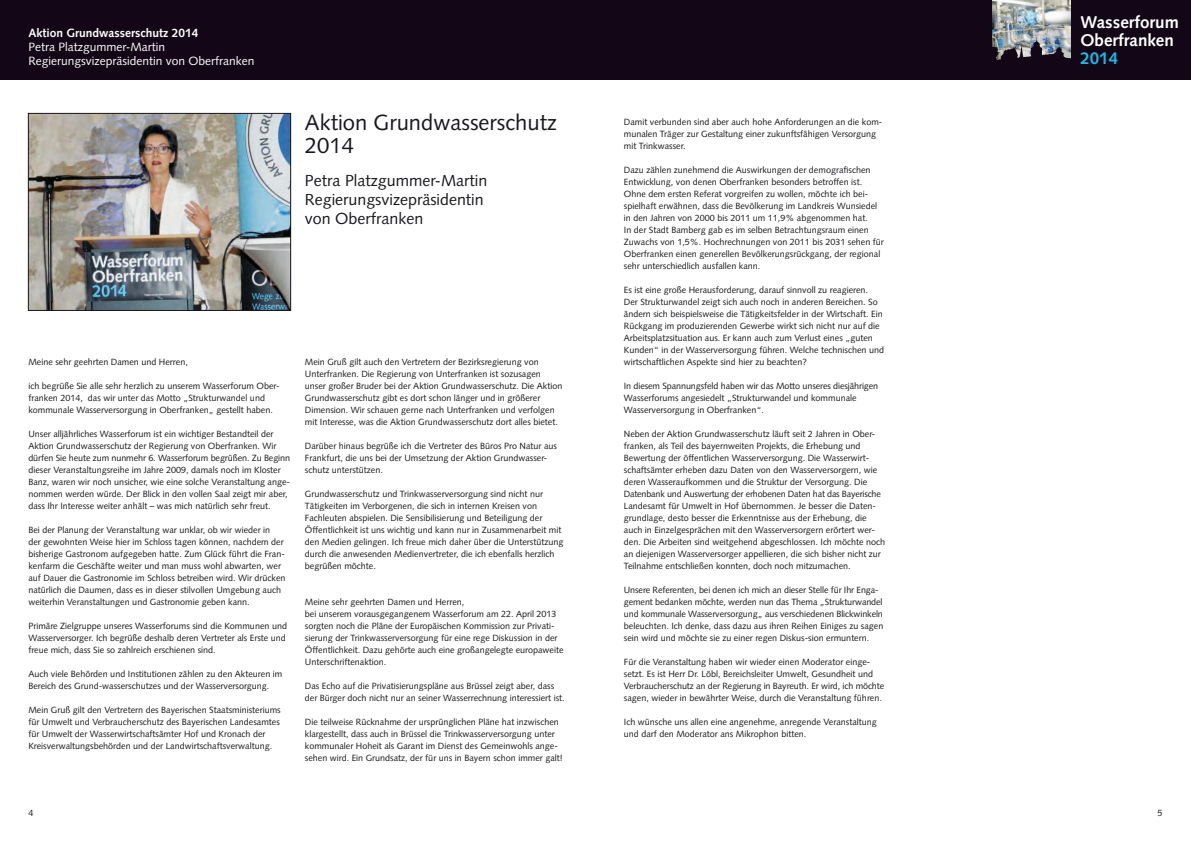
<style>
.page{position:relative;width:1191px;height:842px;background:#fff}
.page>*{position:absolute;margin:0;border:0;box-sizing:border-box;transform-origin:0 0}
.t1{font:22px/23px "Syntax";color:#19171b}
.t2{font:700 17px/18px "Syntax";color:#fff}
.t3{font:700 17px "Syntax";color:#1bbae9}
.t4{font:16px/19px "Syntax";color:#19171b}
.t5{font:12px/14px "Syntax";color:#fff}
.t6{font:700 12px "Syntax";color:#fff}
.t7{font:9px/12px "Syntax";color:#19171b}
</style>
<div class="page">
<div style="left:0;top:0;width:1191px;height:79px;background:#130717"></div>
<img style="left:992px;top:0;width:78px;height:34px">
<img style="left:992px;top:34px;width:79px;height:26px">
<img style="left:30px;top:115px;width:259px;height:194px">
<div style="left:28px;top:113px;width:263px;height:198px;border:1px solid #19171b"></div>
<h3 class="t6" style="left:28px;top:28px;width:171px">Aktion Grundwasserschutz 2014</h3>
<h3 class="t5" style="left:28px;top:41px;width:228px">Petra Platzgummer-Martin<br>Regierungsvizepräsidentin von Oberfranken</h3>
<h1 class="t1" style="left:305px;top:113px;width:253px">Aktion Grundwasserschutz<br>2014</h1>
<h3 class="t4" style="left:305px;top:172px;width:184px">Petra Platzgummer-Martin<br>Regierungsvizepräsidentin von Oberfranken</h3>
<p class="t7" style="left:28px;top:357px;width:161px">Meine sehr geehrten Damen und Herren,</p>
<p class="t7" style="left:28px;top:381px;width:253px">ich begrüße Sie alle sehr herzlich zu unserem Wasserforum Ober&shy;franken 2014, das wir unter das Motto „Strukturwandel und kommunale Wasserversorgung in Oberfranken„ gestellt haben.</p>
<p class="t7" style="left:28px;top:429px;width:263px">Unser alljährliches Wasserforum ist ein wichtiger Bestandteil der Aktion Grundwasserschutz der Regierung von Oberfranken. Wir dürfen Sie heute zum nunmehr 6. Wasserforum begrüßen. Zu Beginn dieser Veranstaltungsreihe im Jahre 2009, damals noch im Kloster Banz, waren wir noch unsicher, wie eine solche Veranstaltung ange&shy;nommen werden würde. Der Blick in den vollen Saal zeigt mir aber, dass Ihr Interesse weiter anhält – was mich natürlich sehr freut.</p>
<p class="t7" style="left:28px;top:525px;width:259px">Bei der Planung der Veranstaltung war unklar, ob wir wieder in<br>der gewohnten Weise hier im Schloss tagen können, nachdem der bisherige Gastronom aufgegeben hatte. Zum Glück führt die Fran&shy;kenfarm die Geschäfte weiter und man muss wohl abwarten, wer auf Dauer die Gastronomie im Schloss betreiben wird. Wir drücken natürlich die Daumen, dass es in dieser stilvollen Umgebung auch weiterhin Veranstaltungen und Gastronomie geben kann.</p>
<p class="t7" style="left:28px;top:621px;width:260px;text-align:justify">Primäre Zielgruppe unseres Wasserforums sind die Kommunen und Wasserversorger. Ich begrüße deshalb deren Vertreter als Erste und freue mich, dass Sie so zahlreich erschienen sind.</p>
<p class="t7" style="left:28px;top:669px;width:255px">Auch viele Behörden und Institutionen zählen zu den Akteuren im<br>Bereich des Grund-wasserschutzes und der Wasserversorgung.</p>
<p class="t7" style="left:28px;top:705px;width:254px">Mein Gruß gilt den Vertretern des Bayerischen Staatsministeriums für Umwelt und Verbraucherschutz des Bayerischen Landesamtes für Umwelt der Wasserwirtschaftsämter Hof und Kronach der Kreisverwaltungsbehörden und der Landwirtschaftsverwaltung.</p>
<p class="t7" style="left:305px;top:357px;width:259px">Mein Gruß gilt auch den Vertretern der Bezirksregierung von Unterfranken. Die Regierung von Unterfranken ist sozusagen unser großer Bruder bei der Aktion Grundwasserschutz. Die Aktion Grundwasserschutz gibt es dort schon länger und in größerer Dimension. Wir schauen gerne nach Unterfranken und verfolgen mit Interesse, was die Aktion Grundwasserschutz dort alles bietet.</p>
<p class="t7" style="left:305px;top:441px;width:254px">Darüber hinaus begrüße ich die Vertreter des Büros Pro Natur aus<br>Frankfurt, die uns bei der Umsetzung der Aktion Grundwasser&shy;schutz unterstützen.</p>
<p class="t7" style="left:305px;top:489px;width:260px">Grundwasserschutz und Trinkwasserversorgung sind nicht nur Tätigkeiten im Verborgenen, die sich in internen Kreisen von Fachleuten abspielen. Die Sensibilisierung und Beteiligung der Öffentlichkeit ist uns wichtig und kann nur in Zusammenarbeit mit den Medien gelingen. Ich freue mich daher über die Unterstützung durch die anwesenden Medienvertreter, die ich ebenfalls herzlich begrüßen möchte.</p>
<p class="t7" style="left:305px;top:597px;width:260px">Meine sehr geehrten Damen und Herren,<br>bei unserem vorausgegangenem Wasserforum am 22. April 2013 sorgten noch die Pläne der Europäischen Kommission zur Privati&shy;sierung der Trinkwasserversorgung für eine rege Diskussion in der Öffentlichkeit. Dazu gehörte auch eine großangelegte europaweite Unterschriftenaktion.</p>
<p class="t7" style="left:305px;top:681px;width:261px">Das Echo auf die Privatisierungspläne aus Brüssel zeigt aber, dass der Bürger doch nicht nur an seiner Wasserrechnung interessiert ist.</p>
<p class="t7" style="left:305px;top:717px;width:259px">Die teilweise Rücknahme der ursprünglichen Pläne hat inzwischen klargestellt, dass auch in Brüssel die Trinkwasserversorgung unter kommunaler Hoheit als Garant im Dienst des Gemeinwohls ange&shy;sehen wird. Ein Grundsatz, der für uns in Bayern schon immer galt!</p>
<p class="t7" style="left:28px;top:808px;width:7px">4</p>
<p class="t7" style="left:624px;top:117px;width:260px">Damit verbunden sind aber auch hohe Anforderungen an die kom&shy;munalen Träger zur Gestaltung einer zukunftsfähigen Versorgung mit Trinkwasser.</p>
<p class="t7" style="left:624px;top:165px;width:262px">Dazu zählen zunehmend die Auswirkungen der demografischen Entwicklung, von denen Oberfranken besonders betroffen ist.<br>Ohne dem ersten Referat vorgreifen zu wollen, möchte ich bei&shy;spiel haft erwähnen, dass die Bevölkerung im Landkreis Wunsiedel in den Jahren von 2000 bis 2011 um 11,9% abgenommen hat.<br>In der Stadt Bamberg gab es im selben Betrachtungsraum einen Zuwachs von 1,5%. Hochrechnungen von 2011 bis 2031 sehen für Oberfranken einen generellen Bevölkerungsrückgang, der regional sehr unterschiedlich ausfallen kann.</p>
<p class="t7" style="left:624px;top:285px;width:262px">Es ist eine große Herausforderung, darauf sinnvoll zu reagieren.<br>Der Strukturwandel zeigt sich auch noch in anderen Bereichen. So ändern sich beispielsweise die Tätigkeitsfelder in der Wirtschaft. Ein Rückgang im produzierenden Gewerbe wirkt sich nicht nur auf die Arbeitsplatzsituation aus. Er kann auch zum Verlust eines „guten Kunden“ in der Wasserversorgung führen. Welche technischen und wirtschaftlichen Aspekte sind hier zu beachten?</p>
<p class="t7" style="left:624px;top:381px;width:256px">In diesem Spannungsfeld haben wir das Motto unseres diesjährigen<br>Wasserforums angesiedelt „Strukturwandel und kommunale<br>Wasserversorgung in Oberfranken“.</p>
<p class="t7" style="left:624px;top:429px;width:263px">Neben der Aktion Grundwasserschutz läuft seit 2 Jahren in Ober&shy;franken, als Teil des bayernweiten Projekts, die Erhebung und Bewertung der öffentlichen Wasserversorgung. Die Wasserwirt&shy;schaftsämter erheben dazu Daten von den Wasserversorgern, wie deren Wasseraufkommen und die Struktur der Versorgung. Die Datenbank und Auswertung der erhobenen Daten hat das Bayerische Landesamt für Umwelt in Hof übernommen. Je besser die Daten&shy;grundlage, desto besser die Erkenntnisse aus der Erhebung, die auch in Einzelgesprächen mit den Wasserversorgern erörtert wer&shy;den. Die Arbeiten sind weitgehend abgeschlossen. Ich möchte noch an diejenigen Wasserversorger appellieren, die sich bisher nicht zur Teilnahme entschließen konnten, doch noch mitzumachen.</p>
<p class="t7" style="left:624px;top:585px;width:261px">Unsere Referenten, bei denen ich mich an dieser Stelle für Ihr Enga - gement bedanken möchte, werden nun das Thema „Strukturwan del und kommunale Wasserversorgung„ aus verschiedenen Blickwinkeln beleuchten. Ich denke, dass dazu aus ihren Reihen Einiges zu sagen sein wird und möchte sie zu einer regen Diskus-sion ermuntern.</p>
<p class="t7" style="left:624px;top:657px;width:262px">Für die Veranstaltung haben wir wieder einen Moderator einge&shy;setzt. Es ist Herr Dr. Löbl, Bereichsleiter Umwelt, Gesundheit und Verbraucherschutz an der Regierung in Bayreuth. Er wird, ich möchte sagen, wieder in bewährter Weise, durch die Veranstaltung führen.</p>
<p class="t7" style="left:624px;top:717px;width:254px">Ich wünsche uns allen eine angenehme, anregende Veranstaltung und darf den Moderator ans Mikrophon bitten.</p>
<h2 class="t2" style="left:1080px;top:15px;width:100px">Wasserforum<br>Oberfranken</h2>
<h2 class="t3" style="left:1080px;top:51px;width:39px">2014</h2>
<p class="t7" style="left:1157px;top:808px;width:7px">5</p>
</div>
